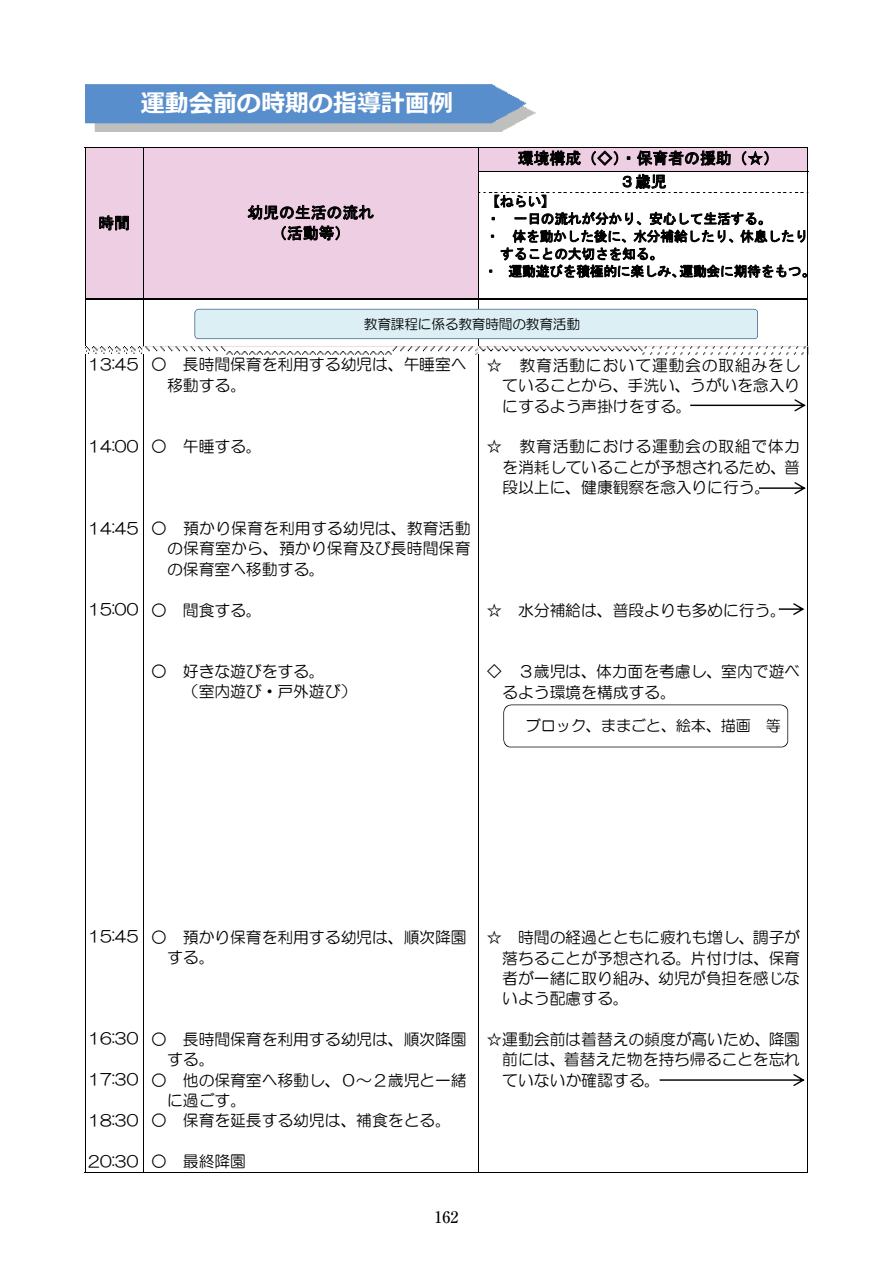
<style>
.page{position:relative;width:893px;height:1263px;background:#fff}
.page>*{position:absolute;margin:0;border:0;box-sizing:border-box;transform-origin:0 0}
.t1{font:700 24.15px "Meiryo";color:#fff}
.t2{font:15.9px/20.5px "HG Maru Gothic MPRO";color:#000}
.t3{font:15.9px/20.5px "MS Gothic";color:#000;text-align:center}
.t4{font:500 15.9px "Ryumin Pro";color:#000}
.t5{font:15.15px "HG Maru Gothic MPRO";color:#000}
.t6{font:13.65px "MS Gothic";color:#000}
.t7{font:13.65px "HG Maru Gothic MPRO";color:#000}
</style>
<div class="page">
<div style="left:85px;top:148px;width:58px;height:150px;background:#eecee2"></div>
<svg style="left:99px;top:215px;width:30px;height:15px"></svg>
<div style="left:144px;top:148px;width:334px;height:150px;background:#eecee2"></div>
<hr style="left:85px;top:148px;width:723px;height:1px;background:#000">
<svg style="left:85px;top:149px;width:1px;height:44px"></svg>
<svg style="left:143px;top:149px;width:1px;height:44px"></svg>
<hr style="left:85px;top:193px;width:1px;height:105px;background:#000">
<hr style="left:143px;top:193px;width:1px;height:105px;background:#000">
<hr style="left:85px;top:298px;width:58px;height:1px;background:#000">
<hr style="left:85px;top:299px;width:58px;height:1px;background:#000">
<hr style="left:145px;top:298px;width:333px;height:1px;background:#000">
<hr style="left:145px;top:299px;width:333px;height:1px;background:#000">
<hr style="left:85px;top:300px;width:1px;height:47px;background:#000">
<hr style="left:143px;top:300px;width:1px;height:47px;background:#000">
<hr style="left:478px;top:300px;width:1px;height:47px;background:#000">
<hr style="left:808px;top:300px;width:1px;height:47px;background:#000">
<svg style="left:85px;top:347px;width:57px;height:8px"></svg>
<img style="left:142px;top:346px;width:667px;height:9px">
<svg style="left:476px;top:347px;width:3px;height:8px"></svg>
<hr style="left:85px;top:355px;width:1px;height:817px;background:#000">
<hr style="left:85px;top:1172px;width:58px;height:1px;background:#000">
<hr style="left:143px;top:355px;width:1px;height:817px;background:#000">
<hr style="left:144px;top:1172px;width:334px;height:1px;background:#000">
<hr style="left:478px;top:355px;width:1px;height:817px;background:#000">
<hr style="left:479px;top:1172px;width:329px;height:1px;background:#000">
<hr style="left:808px;top:355px;width:1px;height:817px;background:#000">
<img style="left:85px;top:84px;width:450px;height:48px">
<svg style="left:194px;top:148px;width:615px;height:191px"></svg>
<svg style="left:503px;top:704px;width:285px;height:43px"></svg>
<svg style="left:759px;top:482px;width:47px;height:12px"></svg>
<svg style="left:779px;top:603px;width:25px;height:12px"></svg>
<svg style="left:660px;top:1074px;width:145px;height:12px"></svg>
<svg style="left:690px;top:399px;width:116px;height:12px"></svg>
<h1 class="t1" style="left:141px;top:87px;width:314px">運動会前の時期の指導計画例</h1>
<p class="t3" style="left:98px;top:213px;width:33px">時間</p>
<p class="t3" style="left:247px;top:202px;width:128px">幼児の生活の流れ（活動等）</p>
<p class="t3" style="left:619px;top:146px;width:161px;line-height:23.4px;text-align:left;text-indent:-102px">環境構成（◇）・保育者の援助（☆）<br>３歳児</p>
<p class="t6" style="left:486px;top:194px;width:70px">【ねらい】</p>
<p class="t6" style="left:486px;top:212px;width:286px">・ 一日の流れが分かり、安心して生活する。</p>
<p class="t6" style="left:486px;top:229px;width:324px">・ 体を動かした後に、水分補給したり、休息したり</p>
<p class="t6" style="left:500px;top:247px;width:164px">することの大切さを知る。</p>
<p class="t6" style="left:484px;top:264px;width:333px">・ 運動遊びを積極的に楽しみ、運動会に期待をもつ。</p>
<p class="t7" style="left:364px;top:317px;width:218px">教育課程に係る教育時間の教育活動</p>
<p class="t2" style="left:88px;top:354px;width:52px">13:45</p>
<p class="t2" style="left:167px;top:354px;width:301px;text-indent:-16px">○ 長時間保育を利用する幼児は、午睡室へ移動する。</p>
<p class="t2" style="left:88px;top:436px;width:52px">14:00</p>
<p class="t2" style="left:151px;top:436px;width:112px">○ 午睡する。</p>
<p class="t2" style="left:502px;top:355px;width:299px;text-align:justify;text-indent:-16px">☆ 教育活動において運動会の取組みをしていることから、手洗い、うがいを念入りにするよう声掛けをする。</p>
<p class="t2" style="left:502px;top:436px;width:299px;text-align:justify;text-indent:-16px">☆ 教育活動における運動会の取組で体力を消耗していることが予想されるため、普段以上に、健康観察を念入りに行う。</p>
<p class="t2" style="left:88px;top:517px;width:52px">14:45</p>
<p class="t2" style="left:88px;top:599px;width:52px">15:00</p>
<p class="t2" style="left:167px;top:518px;width:305px;text-align:justify;text-indent:-16px">○ 預かり保育を利用する幼児は、教育活動の保育室から、預かり保育及び長時間保育の保育室へ移動する。</p>
<p class="t2" style="left:151px;top:600px;width:112px">○ 間食する。</p>
<p class="t2" style="left:486px;top:600px;width:301px">☆ 水分補給は、普段よりも多めに行う。</p>
<p class="t2" style="left:183px;top:661px;width:175px;text-indent:-32px">○ 好きな遊びをする。<br>（室内遊び・戸外遊び）</p>
<p class="t2" style="left:502px;top:661px;width:299px;text-indent:-16px">◇ ３歳児は、体力面を考慮し、室内で遊べるよう環境を構成する。</p>
<p class="t5" style="left:526px;top:718px;width:257px">ブロック、ままごと、絵本、描画 等</p>
<p class="t2" style="left:88px;top:926px;width:52px">15:45</p>
<p class="t2" style="left:167px;top:927px;width:301px;text-indent:-16px">○ 預かり保育を利用する幼児は、順次降園する。</p>
<p class="t2" style="left:88px;top:1028px;width:52px">16:30</p>
<p class="t2" style="left:88px;top:1069px;width:52px">17:30</p>
<p class="t2" style="left:88px;top:1110px;width:52px">18:30</p>
<p class="t2" style="left:88px;top:1151px;width:52px">20:30</p>
<p class="t2" style="left:167px;top:1028px;width:301px;text-indent:-16px">○ 長時間保育を利用する幼児は、順次降園する。</p>
<p class="t2" style="left:167px;top:1070px;width:301px;text-indent:-16px">○ 他の保育室へ移動し、０～２歳児と一緒に過ごす。</p>
<p class="t2" style="left:151px;top:1110px;width:301px">○ 保育を延長する幼児は、補食をとる。</p>
<p class="t2" style="left:151px;top:1151px;width:96px">○ 最終降園</p>
<p class="t4" style="left:434px;top:1204px;width:25px">162</p>
<p class="t2" style="left:502px;top:927px;width:299px;text-align:justify;text-indent:-16px">☆ 時間の経過とともに疲れも増し、調子が落ちることが予想される。片付けは、保育者が一緒に取り組み、幼児が負担を感じないよう配慮する。</p>
<p class="t2" style="left:502px;top:1029px;width:299px;text-align:justify;text-indent:-16px">☆運動会前は着替えの頻度が高いため、降園前には、着替えた物を持ち帰ることを忘れていないか確認する。</p>
</div>
